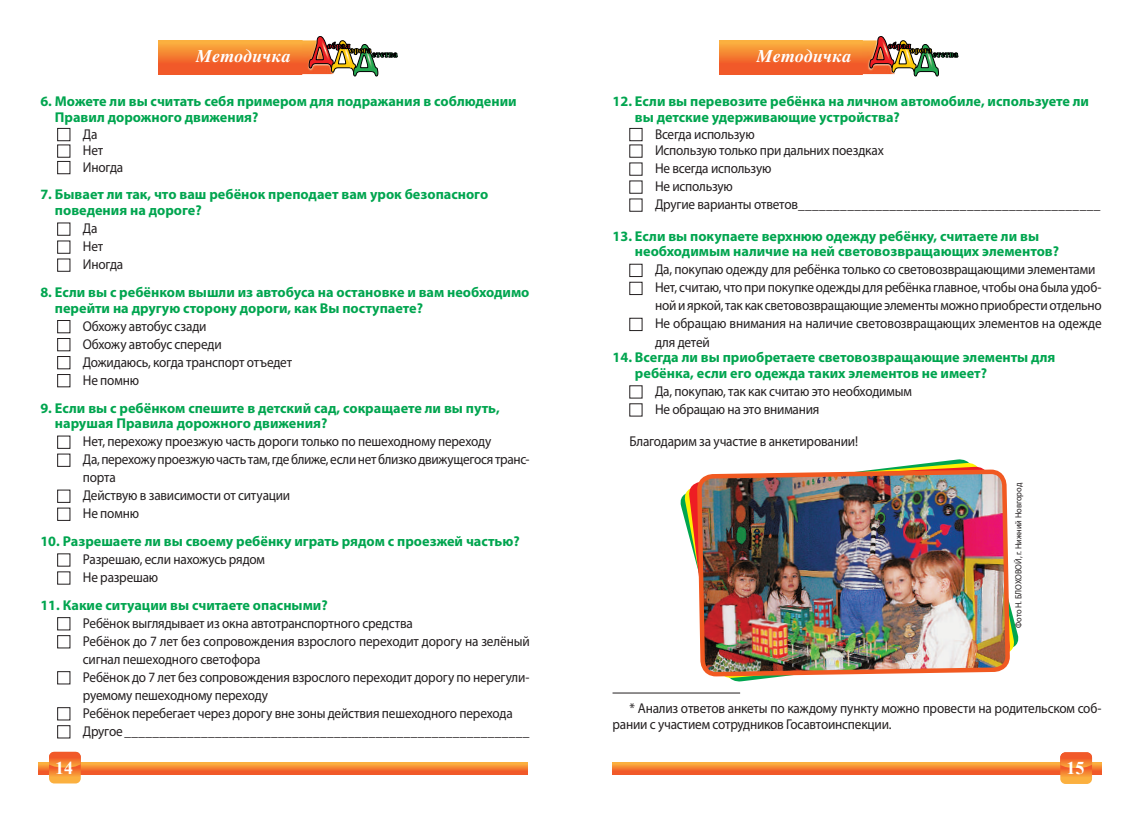
<style>
.page{position:relative;width:1140px;height:838px;background:#fff}
.page>*{position:absolute;margin:0;border:0;box-sizing:border-box;transform-origin:0 0}
.t1{font:italic 700 18px "Times";color:#fff}
.t2{font:700 18px "Times New Roman";color:#fff}
.t3{font:14.25px/18px "Myriad Pro";letter-spacing:-.015em;color:#231f20;scale:.93 1}
.t4{font:700 14.25px/15.8px "Myriad Pro";color:#00a54f}
.t5{font:9px "Myriad Pro";letter-spacing:-.005em;color:#231f20;scale:.93 1}
</style>
<div class="page">
<svg style="left:612px;top:762px;width:489px;height:12px;background:#f58132"></svg>
<svg style="left:1060px;top:752px;width:32px;height:32px"></svg>
<svg style="left:158px;top:40px;width:144px;height:34px;background:#f47c31"></svg>
<img style="left:302px;top:40px;width:7px;height:34px">
<svg style="left:309px;top:36px;width:88px;height:40px"></svg>
<svg style="left:38px;top:763px;width:489px;height:11px;background:#f47e31"></svg>
<svg style="left:49px;top:752px;width:32px;height:31px"></svg>
<div style="left:57px;top:128px;width:13px;height:13px;border:1px solid #231f20"></div>
<div style="left:57px;top:145px;width:13px;height:12px;border:1px solid #231f20"></div>
<div style="left:57px;top:161px;width:13px;height:13px;border:1px solid #231f20"></div>
<div style="left:57px;top:223px;width:13px;height:12px;border:1px solid #231f20"></div>
<div style="left:57px;top:241px;width:13px;height:12px;border:1px solid #231f20"></div>
<div style="left:57px;top:259px;width:13px;height:12px;border:1px solid #231f20"></div>
<div style="left:57px;top:320px;width:13px;height:13px;border:1px solid #231f20"></div>
<div style="left:57px;top:338px;width:13px;height:13px;border:1px solid #231f20"></div>
<div style="left:57px;top:356px;width:13px;height:13px;border:1px solid #231f20"></div>
<div style="left:57px;top:374px;width:13px;height:13px;border:1px solid #231f20"></div>
<div style="left:57px;top:436px;width:13px;height:12px;border:1px solid #231f20"></div>
<div style="left:57px;top:454px;width:13px;height:12px;border:1px solid #231f20"></div>
<div style="left:57px;top:490px;width:13px;height:12px;border:1px solid #231f20"></div>
<div style="left:57px;top:508px;width:13px;height:12px;border:1px solid #231f20"></div>
<div style="left:57px;top:553px;width:13px;height:13px;border:1px solid #231f20"></div>
<div style="left:57px;top:571px;width:13px;height:13px;border:1px solid #231f20"></div>
<div style="left:57px;top:617px;width:13px;height:13px;border:1px solid #231f20"></div>
<div style="left:57px;top:635px;width:13px;height:13px;border:1px solid #231f20"></div>
<div style="left:57px;top:671px;width:13px;height:13px;border:1px solid #231f20"></div>
<div style="left:57px;top:707px;width:13px;height:13px;border:1px solid #231f20"></div>
<div style="left:57px;top:725px;width:13px;height:13px;border:1px solid #231f20"></div>
<hr style="left:612px;top:692px;width:128px;height:1px;background:#231f20">
<div style="left:629px;top:128px;width:13px;height:13px;border:1px solid #231f20"></div>
<div style="left:629px;top:264px;width:13px;height:13px;border:1px solid #231f20"></div>
<div style="left:629px;top:282px;width:13px;height:13px;border:1px solid #231f20"></div>
<div style="left:629px;top:318px;width:13px;height:13px;border:1px solid #231f20"></div>
<svg style="left:687px;top:483px;width:8px;height:75px"></svg>
<img style="left:695px;top:36px;width:317px;height:739px">
<p class="t1" style="left:196px;top:39px;width:96px">Методичка</p>
<p class="t1" style="left:757px;top:39px;width:96px">Методичка</p>
<p class="t4" style="left:55px;top:93px;width:463px;text-indent:-14px">6. Можете ли вы считать себя примером для подражания в соблюдении<br>Правил дорожного движения?</p>
<p class="t3" style="left:83px;top:125px;width:45px;line-height:16.5px">да<br>нет иногда</p>
<p class="t4" style="left:55px;top:186px;width:435px;text-indent:-14px">7. Бывает ли так, что ваш ребёнок преподает вам урок безопасного поведения на дороге?</p>
<p class="t3" style="left:83px;top:219px;width:45px">да<br>нет иногда</p>
<p class="t4" style="left:55px;top:284px;width:476px;text-indent:-14px">8. Если вы с ребёнком вышли из автобуса на остановке и вам необходимо перейти на другую сторону дороги, как Вы поступаете?</p>
<p class="t3" style="left:83px;top:317px;width:226px">обхожу автобус сзади<br>обхожу автобус спереди дожидаюсь, когда транспорт отъедет не помню</p>
<p class="t4" style="left:55px;top:399px;width:446px;text-indent:-14px">9. Если вы с ребёнком спешите в детский сад, сокращаете ли вы путь, нарушая Правила дорожного движения?</p>
<p class="t3" style="left:83px;top:432px;width:481px">нет, перехожу проезжую часть дороги только по пешеходному переходу<br>да, перехожу проезжую часть там, где ближе, если нет близко движущегося транс&shy;порта<br>действую в зависимости от ситуации<br>не помню</p>
<p class="t4" style="left:40px;top:533px;width:481px">10. Разрешаете ли вы своему ребёнку играть рядом с проезжей частью?</p>
<p class="t3" style="left:83px;top:550px;width:197px">разрешаю, если нахожусь рядом не разрешаю</p>
<p class="t4" style="left:40px;top:596px;width:289px">11. Какие ситуации вы считаете опасными?</p>
<p class="t3" style="left:83px;top:614px;width:482px">ребёнок выглядывает из окна автотранспортного средства<br>ребёнок до 7 лет без сопровождения взрослого переходит дорогу на зелёный сигнал пешеходного светофора<br>ребёнок до 7 лет без сопровождения взрослого переходит дорогу по нерегули&shy;руемому пешеходному переходу<br>ребёнок перебегает через дорогу вне зоны действия пешеходного перехода другое __________________________________________________________</p>
<p class="t4" style="left:635px;top:93px;width:455px;text-indent:-22px">12. Если вы перевозите ребёнка на личном автомобиле, используете ли вы детские удерживающие устройства?</p>
<p class="t3" style="left:655px;top:125px;width:247px;line-height:16.5px">Всегда использую<br>использую только при дальних поездках</p>
<p class="t3" style="left:655px;top:159px;width:480px">не всегда использую<br>не использую<br>другие варианты ответов___________________________________________</p>
<p class="t4" style="left:635px;top:227px;width:426px;text-indent:-22px">13. Если вы покупаете верхнюю одежду ребёнку, считаете ли вы необходимым наличие на ней световозвращающих элементов?</p>
<p class="t3" style="left:655px;top:260px;width:482px">да, покупаю одежду для ребёнка только со световозвращающими элементами нет, считаю, что при покупке одежды для ребёнка главное, чтобы она была удоб&shy;ной и яркой, так как световозвращающие элементы можно приобрести отдельно не обращаю внимания на наличие световозвращающих элементов на одежде для детей</p>
<p class="t4" style="left:635px;top:349px;width:422px;text-indent:-22px">14. Всегда ли вы приобретаете световозвращающие элементы для ребёнка, если его одежда таких элементов не имеет?</p>
<p class="t3" style="left:655px;top:382px;width:277px">да, покупаю, так как считаю это необходимым не обращаю на это внимания</p>
<p class="t3" style="left:629px;top:431px;width:247px">благодарим за участие в анкетировании!</p>
<p class="t5" style="left:1013px;top:628px;width:158px;rotate:-90deg">Фото н . блоХоВой, г . нижний новгород</p>
<p class="t3" style="left:612px;top:700px;width:527px;line-height:15.8px;text-indent:17px">* анализ ответов анкеты по каждому пункту можно провести на родительском соб&shy;рании с участием сотрудников Госавтоинспекции .</p>
<p class="t2" style="left:55px;top:755px;width:19px">14</p>
<p class="t2" style="left:1066px;top:755px;width:19px">15</p>
</div>
